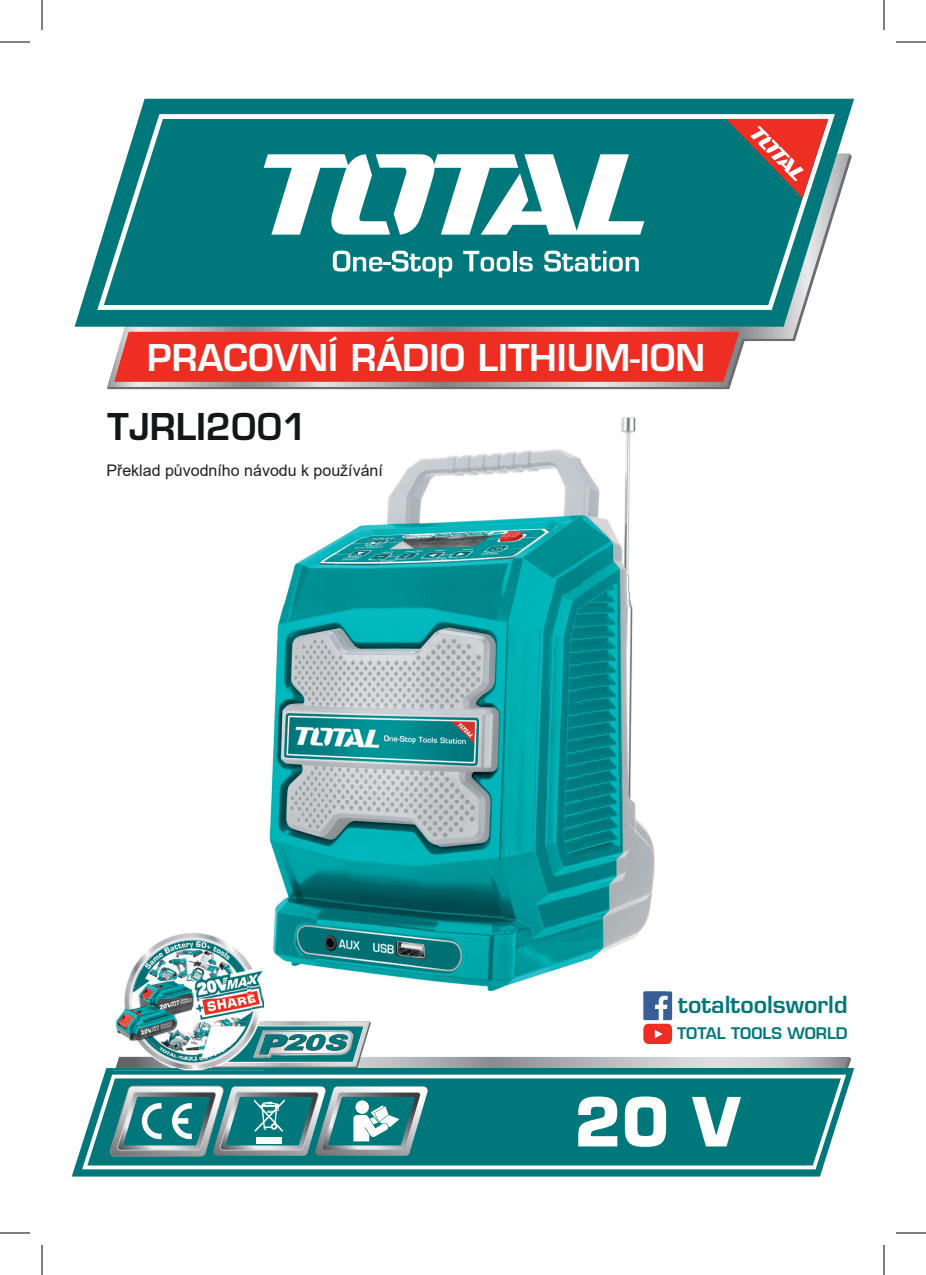
<style>
.page{position:relative;width:926px;height:1275px;background:#fff}
.page>*{position:absolute;margin:0;border:0;box-sizing:border-box;transform-origin:0 0}
.t1{font:700 66px "Eurostile LT Std";color:#fff}
.t2{font:600 36px "Eurostile LT Std";color:#fff}
.t3{font:600 36px "Eurostile LT Std";color:#141718}
.t4{font:600 23px "Eurostile LT Std";color:#00777b}
.t5{font:16px "Arial";color:#231f20}
.t6{font:600 15.6px "Eurostile LT Std";color:#00777b}
</style>
<div class="page">
<svg style="left:107px;top:327px;width:692px;height:60px"></svg>
<div style="left:114px;top:332px;width:625px;height:50px;background:#ee2e22"></div>
<svg style="left:72px;top:1068px;width:782px;height:108px;fill:#00777b"></svg>
<svg style="left:82px;top:1074px;width:764px;height:95px;background:#278c8f"></svg>
<svg style="left:75px;top:99px;width:779px;height:228px;fill:#00777b"></svg>
<svg style="left:97px;top:114px;width:738px;height:196px;background:#258a8d"></svg>
<svg style="left:264px;top:154px;width:380px;height:81px"></svg>
<svg style="left:333px;top:251px;width:119px;height:27px"></svg>
<svg style="left:463px;top:251px;width:47px;height:20px"></svg>
<hr style="left:513px;top:251px;width:4px;height:20px;background:#fff">
<svg style="left:519px;top:257px;width:14px;height:14px"></svg>
<svg style="left:544px;top:251px;width:95px;height:20px"></svg>
<svg style="left:726px;top:119px;width:102px;height:79px;background:#836662"></svg>
<img style="left:269px;top:417px;width:386px;height:514px">
<svg style="left:109px;top:1085px;width:319px;height:71px;background:#5f9b9e"></svg>
<svg style="left:115px;top:931px;width:736px;height:139px"></svg>
<img style="left:262px;top:1039px;width:2px;height:14px">
<img style="left:123px;top:931px;width:139px;height:138px">
<hr style="left:0;top:42px;width:30px;height:1px;background:#000">
<hr style="left:896px;top:42px;width:30px;height:1px;background:#000">
<hr style="left:0;top:1232px;width:30px;height:1px;background:#000">
<hr style="left:896px;top:1232px;width:30px;height:1px;background:#000">
<hr style="left:42px;top:0;width:1px;height:30px;background:#000">
<hr style="left:42px;top:1245px;width:1px;height:30px;background:#000">
<hr style="left:884px;top:0;width:1px;height:30px;background:#000">
<hr style="left:884px;top:1245px;width:1px;height:30px;background:#000">
<h2 class="t2" style="left:147px;top:335px;width:560px">PRACOVNÍ RÁDIO LITHIUM-ION</h2>
<h2 class="t3" style="left:108px;top:405px;width:201px">TJRLI2001</h2>
<p class="t5" style="left:106px;top:459px;width:278px">Překlad původního návodu k používání</p>
<h3 class="t4" style="left:678px;top:989px;width:171px">totaltoolsworld</h3>
<p class="t6" style="left:677px;top:1023px;width:172px">TOTAL TOOLS WORLD</p>
<h1 class="t1" style="left:574px;top:1081px;width:167px">20 V</h1>
</div>
